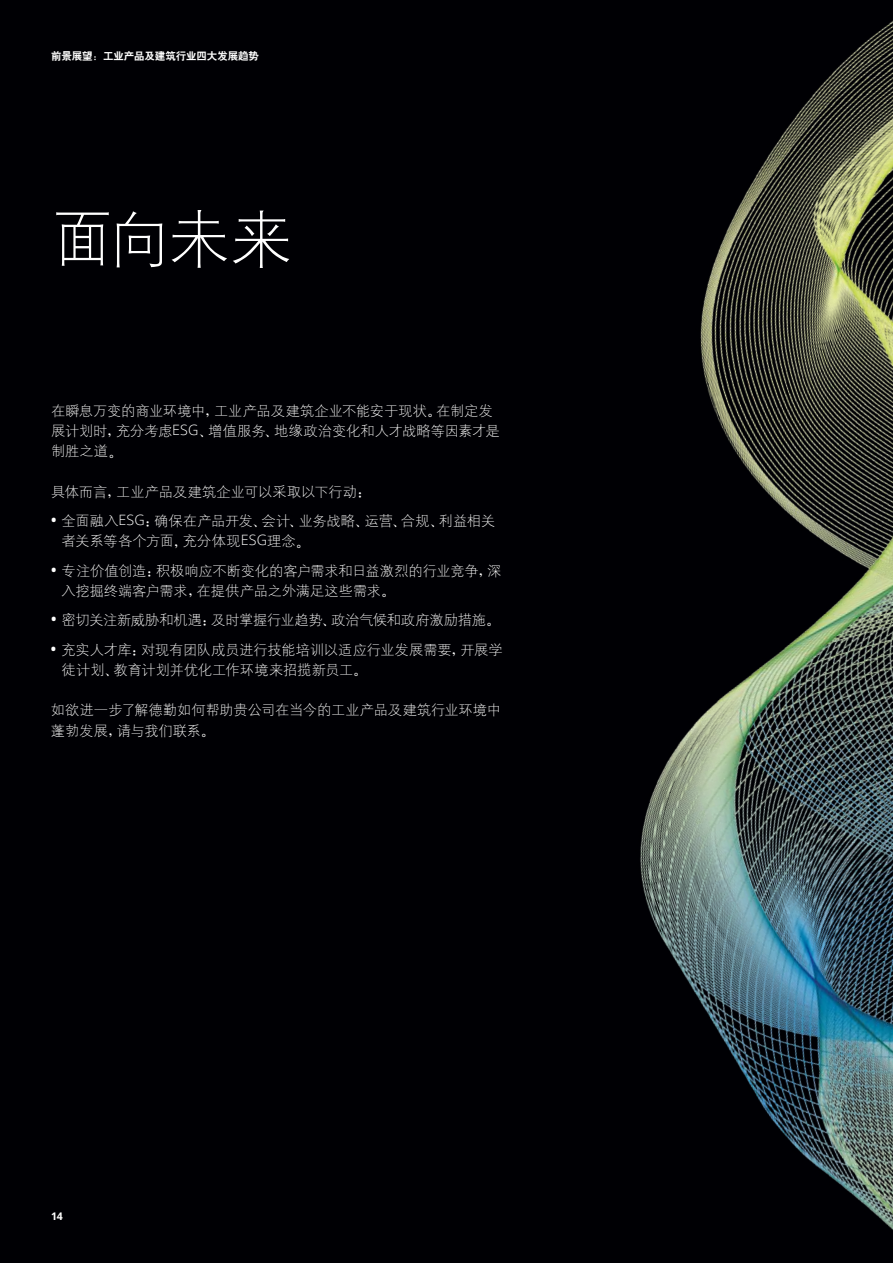
<style>
.page{position:relative;width:893px;height:1263px;background:#000004}
.page>*{position:absolute;margin:0;border:0;box-sizing:border-box;transform-origin:0 0}
.t1{font:63px "H Yg 1 gj";color:#fff}
.t2{font:14.25px/20.2px "H Yg 1 gj";letter-spacing:-.01em;color:#fff}
.t3{font:10.5px "H Yb 2 gj";letter-spacing:-.01em;color:#fff}
.t4{font:700 10.5px "Open Sans";color:#fff}
.s1{font-family:"H Ya 6 gj"}
.s2{font-family:"Open Sans";font-weight:300}
.s3{font-family:"Open Sans";font-weight:700}
</style>
<div class="page">
<img style="left:640px;top:21px;width:253px;height:1209px">
<p class="t3" style="left:51px;top:51px;width:210px">前景展望<span class="s1">：</span>工业产品及建筑行业四大发展趋势</p>
<h1 class="t1" style="left:51px;top:208px;width:243px">面向未来</h1>
<p class="t2" style="left:51px;top:400px;width:450px">在瞬息万变的商业环境中<span class="s1">，</span>工业产品及建筑企业不能安于现状<span class="s1">。</span>在制定发展计划时<span class="s1">，</span>充分考虑<span class="s2">ESG</span><span class="s1">、</span>增值服务<span class="s1">、</span>地缘政治变化和人才战略等因素才是制胜之道<span class="s1">。</span></p>
<p class="t2" style="left:51px;top:481px;width:321px">具体而言<span class="s1">，</span>工业产品及建筑企业可以采取以下行动<span class="s1">：</span></p>
<p class="t2" style="left:62px;top:511px;width:435px;text-indent:-11px"><span class="s3">•</span> 全面融入<span class="s2">ESG</span><span class="s1">：</span>确保在产品开发<span class="s1">、</span>会计<span class="s1">、</span>业务战略<span class="s1">、</span>运营<span class="s1">、</span>合规<span class="s1">、</span>利益相关者关系等各个方面<span class="s1">，</span>充分体现<span class="s2">ESG</span>理念<span class="s1">。</span></p>
<p class="t2" style="left:62px;top:560px;width:441px;text-indent:-11px"><span class="s3">•</span> 专注价值创造<span class="s1">：</span>积极响应不断变化的客户需求和日益激烈的行业竞争<span class="s1">，</span>深入挖掘终端客户需求<span class="s1">，</span>在提供产品之外满足这些需求<span class="s1">。</span></p>
<p class="t2" style="left:51px;top:610px;width:450px"><span class="s3">•</span> 密切关注新威胁和机遇<span class="s1">：</span>及时掌握行业趋势<span class="s1">、</span>政治气候和政府激励措施<span class="s1">。</span></p>
<p class="t2" style="left:62px;top:639px;width:442px;text-indent:-11px"><span class="s3">•</span> 充实人才库<span class="s1">：</span>对现有团队成员进行技能培训以适应行业发展需要<span class="s1">，</span>开展学徒计划<span class="s1">、</span>教育计划并优化工作环境来招揽新员工<span class="s1">。</span></p>
<p class="t2" style="left:51px;top:700px;width:452px">如欲进一步了解德勤如何帮助贵公司在当今的工业产品及建筑行业环境中蓬勃发展<span class="s1">，</span>请与我们联系<span class="s1">。</span></p>
<p class="t4" style="left:51px;top:1209px;width:13px">14</p>
</div>
